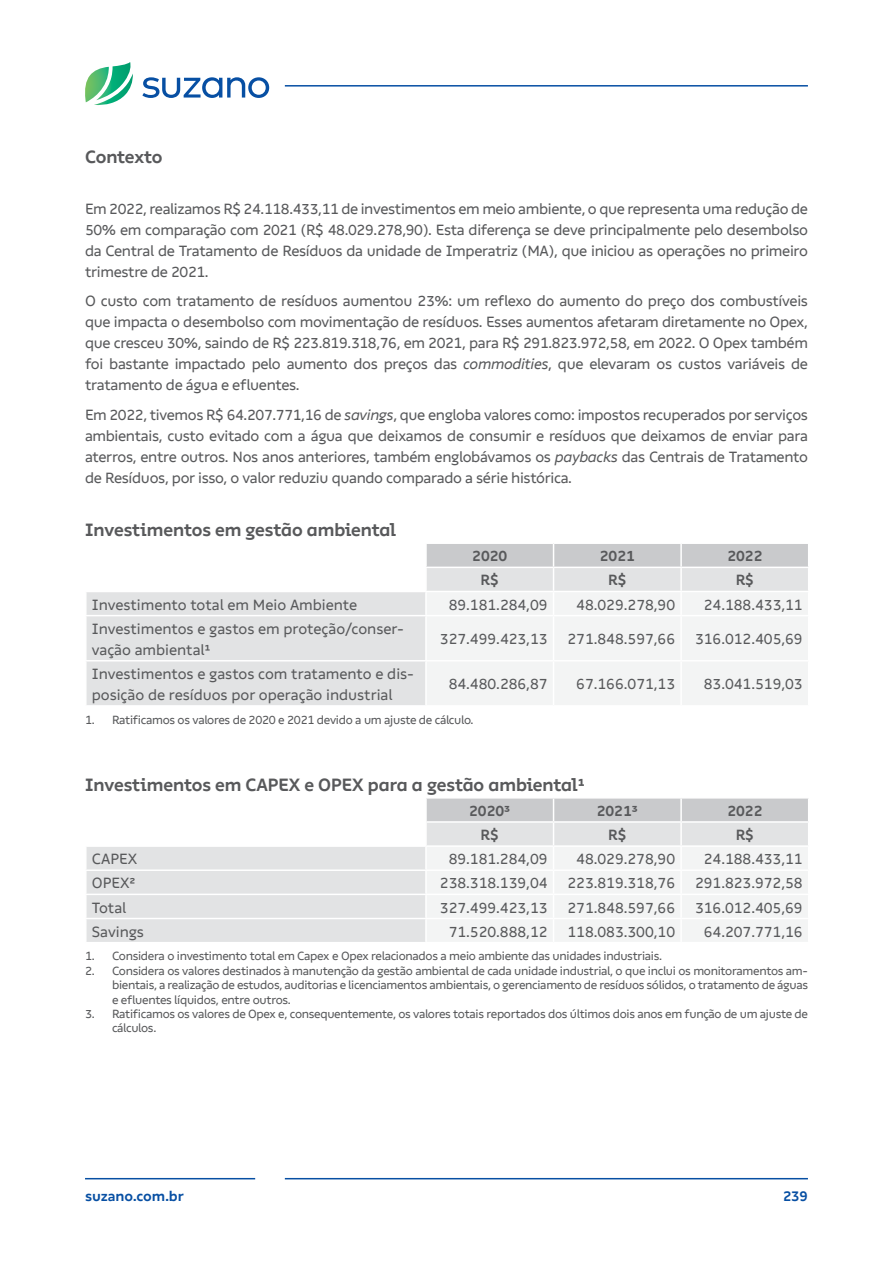
<style>
.page{position:relative;width:893px;height:1263px;background:#fff}
.page>*{position:absolute;margin:0;border:0;box-sizing:border-box;transform-origin:0 0}
.t1{font:700 18px "Suzano Display";color:#58595b}
.t2{font:15px/21px "Suzano Text";color:#58595b;text-align:justify}
.t3{font:700 15px "Suzano Text";color:#58595b}
.t4{font:700 14.25px "Suzano Text";color:#074fa3}
.t5{font:12px/14.4px "Suzano Text";letter-spacing:-.025em;color:#58595b;text-align:justify}
.s1{font-style:italic}
</style>
<div class="page">
<hr style="left:285px;top:85px;width:523px;height:2px;background:#074fa3">
<hr style="left:85px;top:1178px;width:170px;height:1px;background:#074fa3">
<hr style="left:285px;top:1178px;width:523px;height:1px;background:#074fa3">
<svg style="left:85px;top:62px;width:48px;height:43px"></svg>
<svg style="left:142px;top:77px;width:127px;height:21px"></svg>
<div style="left:87px;top:592px;width:338px;height:113px;background:#e2e3e4"></div>
<svg style="left:426px;top:543px;width:382px;height:162px"></svg>
<hr style="left:85px;top:615px;width:341px;height:1px;background:#fff">
<hr style="left:426px;top:615px;width:128px;height:1px;background:#fff">
<hr style="left:425px;top:616px;width:2px;height:44px;background:#fff">
<hr style="left:554px;top:615px;width:127px;height:1px;background:#fff">
<hr style="left:553px;top:616px;width:1px;height:44px;background:#fff">
<hr style="left:681px;top:615px;width:128px;height:1px;background:#fff">
<hr style="left:680px;top:616px;width:2px;height:44px;background:#fff">
<hr style="left:85px;top:660px;width:341px;height:1px;background:#fff">
<hr style="left:426px;top:660px;width:128px;height:1px;background:#fff">
<hr style="left:425px;top:661px;width:2px;height:44px;background:#fff">
<hr style="left:554px;top:660px;width:127px;height:1px;background:#fff">
<hr style="left:553px;top:661px;width:1px;height:44px;background:#fff">
<hr style="left:681px;top:660px;width:128px;height:1px;background:#fff">
<hr style="left:680px;top:661px;width:2px;height:44px;background:#fff">
<div style="left:87px;top:847px;width:338px;height:95px;background:#e2e3e4"></div>
<hr style="left:85px;top:869px;width:341px;height:2px;background:#fff">
<hr style="left:85px;top:894px;width:341px;height:1px;background:#fff">
<hr style="left:85px;top:918px;width:341px;height:1px;background:#fff">
<svg style="left:426px;top:798px;width:382px;height:144px"></svg>
<p class="t1" style="left:85px;top:146px;width:79px">Contexto</p>
<p class="t2" style="left:85px;top:198px;width:724px">Em 2022, realizamos R$ 24.118.433,11 de investimentos em meio ambiente, o que representa uma redução de 50% em comparação com 2021 (R$ 48.029.278,90). Esta diferença se deve principalmente pelo desembolso da Central de Tratamento de Resíduos da unidade de Imperatriz (MA), que iniciou as operações no primeiro trimestre de 2021.</p>
<p class="t2" style="left:85px;top:291px;width:724px">O custo com tratamento de resíduos aumentou 23%: um reflexo do aumento do preço dos combustíveis que impacta o desembolso com movimentação de resíduos. Esses aumentos afetaram diretamente no Opex, que cresceu 30%, saindo de R$ 223.819.318,76, em 2021, para R$ 291.823.972,58, em 2022. O Opex também foi bastante impactado pelo aumento dos preços das <span class="s1">commodities</span>, que elevaram os custos variáveis de tratamento de água e efluentes.</p>
<p class="t2" style="left:85px;top:404px;width:724px">Em 2022, tivemos R$ 64.207.771,16 de <span class="s1">savings</span>, que engloba valores como: impostos recuperados por serviços ambientais, custo evitado com a água que deixamos de consumir e resíduos que deixamos de enviar para aterros, entre outros. Nos anos anteriores, também englobávamos os <span class="s1">paybacks</span> das Centrais de Tratamento de Resíduos, por isso, o valor reduziu quando comparado a série histórica.</p>
<p class="t1" style="left:85px;top:519px;width:313px">Investimentos em gestão ambiental</p>
<p class="t3" style="left:472px;top:547px;width:37px">2020</p>
<p class="t3" style="left:600px;top:547px;width:37px">2021</p>
<p class="t3" style="left:727px;top:547px;width:37px">2022</p>
<p class="t3" style="left:481px;top:571px;width:20px">R$</p>
<p class="t3" style="left:608px;top:571px;width:20px">R$</p>
<p class="t3" style="left:736px;top:571px;width:20px">R$</p>
<p class="t2" style="left:92px;top:594px;width:267px">Investimento total em Meio Ambiente</p>
<p class="t2" style="left:449px;top:594px;width:100px">89.181.284,09</p>
<p class="t2" style="left:576px;top:594px;width:100px">48.029.278,90</p>
<p class="t2" style="left:704px;top:594px;width:100px">24.188.433,11</p>
<p class="t2" style="left:92px;top:618px;width:314px">Investimentos e gastos em proteção/conser&shy;vação ambiental¹</p>
<p class="t2" style="left:440px;top:628px;width:109px">327.499.423,13</p>
<p class="t2" style="left:567px;top:628px;width:109px">271.848.597,66</p>
<p class="t2" style="left:695px;top:628px;width:109px">316.012.405,69</p>
<p class="t2" style="left:92px;top:663px;width:324px">Investimentos e gastos com tratamento e dis&shy;posição de resíduos por operação industrial</p>
<p class="t2" style="left:449px;top:674px;width:100px">84.480.286,87</p>
<p class="t2" style="left:576px;top:674px;width:100px">67.166.071,13</p>
<p class="t2" style="left:704px;top:674px;width:100px">83.041.519,03</p>
<p class="t5" style="left:85px;top:712px;width:390px">1. Ratificamos os valores de 2020 e 2021 devido a um ajuste de cálculo.</p>
<p class="t1" style="left:85px;top:774px;width:501px">Investimentos em CAPEX e OPEX para a gestão ambiental¹</p>
<p class="t3" style="left:469px;top:802px;width:43px">2020³</p>
<p class="t3" style="left:597px;top:802px;width:43px">2021³</p>
<p class="t3" style="left:727px;top:802px;width:37px">2022</p>
<p class="t3" style="left:481px;top:826px;width:20px">R$</p>
<p class="t3" style="left:608px;top:826px;width:20px">R$</p>
<p class="t3" style="left:736px;top:826px;width:20px">R$</p>
<p class="t2" style="left:92px;top:848px;width:47px">CAPEX</p>
<p class="t2" style="left:449px;top:848px;width:100px">89.181.284,09</p>
<p class="t2" style="left:576px;top:848px;width:100px">48.029.278,90</p>
<p class="t2" style="left:704px;top:848px;width:100px">24.188.433,11</p>
<p class="t2" style="left:92px;top:872px;width:45px">OPEX²</p>
<p class="t2" style="left:440px;top:872px;width:109px">238.318.139,04</p>
<p class="t2" style="left:567px;top:872px;width:109px">223.819.318,76</p>
<p class="t2" style="left:695px;top:872px;width:109px">291.823.972,58</p>
<p class="t2" style="left:92px;top:897px;width:36px">Total</p>
<p class="t2" style="left:440px;top:897px;width:109px">327.499.423,13</p>
<p class="t2" style="left:567px;top:897px;width:109px">271.848.597,66</p>
<p class="t2" style="left:695px;top:897px;width:109px">316.012.405,69</p>
<p class="t2" style="left:92px;top:921px;width:54px">Savings</p>
<p class="t2" style="left:449px;top:921px;width:100px">71.520.888,12</p>
<p class="t2" style="left:567px;top:921px;width:109px">118.083.300,10</p>
<p class="t2" style="left:704px;top:921px;width:100px">64.207.771,16</p>
<p class="t5" style="left:85px;top:949px;width:579px">1. Considera o investimento total em Capex e Opex relacionados a meio ambiente das unidades industriais.</p>
<p class="t5" style="left:112px;top:963px;width:697px;text-indent:-27px">2. Considera os valores destinados à manutenção da gestão ambiental de cada unidade industrial, o que inclui os monitoramentos am&shy;bientais, a realização de estudos, auditorias e licenciamentos ambientais, o gerenciamento de resíduos sólidos, o tratamento de águas e efluentes líquidos, entre outros.</p>
<p class="t5" style="left:112px;top:1006px;width:697px;text-indent:-27px">3. Ratificamos os valores de Opex e, consequentemente, os valores totais reportados dos últimos dois anos em função de um ajuste de cálculos.</p>
<p class="t4" style="left:85px;top:1187px;width:100px">suzano.com.br</p>
<p class="t4" style="left:783px;top:1187px;width:26px">239</p>
</div>
